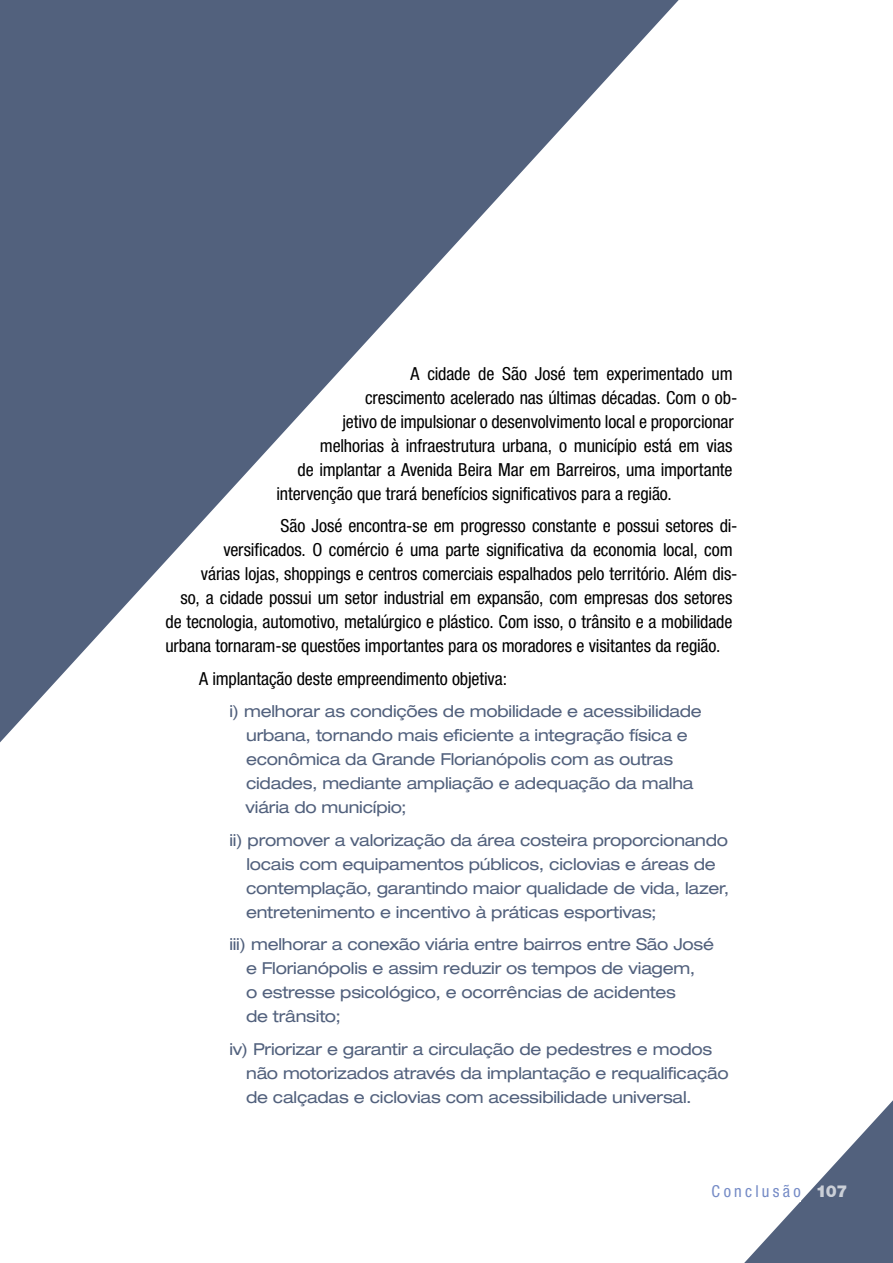
<style>
.page{position:relative;width:893px;height:1263px;background:#fff}
.page>*{position:absolute;margin:0;border:0;box-sizing:border-box;transform-origin:0 0}
.t1{font:condensed 18px "Helvetica Neue LT Std";letter-spacing:-.005em;color:#000}
.t2{font:expanded 16.5px/24px "Helvetica Neue LT Std";letter-spacing:-.015em;color:#52617d}
.t3{font:condensed 16.5px "Helvetica Neue LT Std";letter-spacing:.195em;color:#758bc6}
.s1{font-weight:900;font-stretch:normal;color:#fff}
</style>
<div class="page">
<svg style="left:744px;top:1100px;width:149px;height:163px"></svg>
<div style="left:398px;top:1185px;width:403px;height:16px;background:#fff"></div>
<svg style="left:0;top:0;width:679px;height:743px;fill:#52617d"></svg>
<p class="t1" style="left:411px;top:363px;width:324px">A cidade de São José tem experimentado um</p>
<p class="t1" style="left:365px;top:387px;width:374px">crescimento acelerado nas últimas décadas. Com o ob-</p>
<p class="t1" style="left:342px;top:411px;width:393px">jetivo de impulsionar o desenvolvimento local e proporcionar</p>
<p class="t1" style="left:320px;top:435px;width:414px">melhorias à infraestrutura urbana, o município está em vias</p>
<p class="t1" style="left:298px;top:459px;width:436px">de implantar a Avenida Beira Mar em Barreiros, uma importante</p>
<p class="t1" style="left:276px;top:483px;width:397px">intervenção que trará benefícios significativos para a região.</p>
<p class="t1" style="left:280px;top:515px;width:459px">São José encontra-se em progresso constante e possui setores di-</p>
<p class="t1" style="left:223px;top:539px;width:511px">versificados. O comércio é uma parte significativa da economia local, com</p>
<p class="t1" style="left:201px;top:563px;width:538px">várias lojas, shoppings e centros comerciais espalhados pelo território. Além dis-</p>
<p class="t1" style="left:181px;top:587px;width:553px">so, a cidade possui um setor industrial em expansão, com empresas dos setores</p>
<p class="t1" style="left:166px;top:611px;width:568px">de tecnologia, automotivo, metalúrgico e plástico. Com isso, o trânsito e a mobilidade</p>
<p class="t1" style="left:165px;top:635px;width:556px">urbana tornaram-se questões importantes para os moradores e visitantes da região.</p>
<p class="t1" style="left:199px;top:668px;width:309px">A implantação deste empreendimento objetiva:</p>
<p class="t2" style="left:246px;top:699px;width:458px;text-indent:-16px">i) melhorar as condições de mobilidade e acessibilidade urbana, tornando mais eficiente a integração física e econômica da Grande Florianópolis com as outras cidades, mediante ampliação e adequação da malha viária do município;</p>
<p class="t2" style="left:246px;top:827px;width:485px;text-indent:-17px">ii) promover a valorização da área costeira proporcionando locais com equipamentos públicos, ciclovias e áreas de contemplação, garantindo maior qualidade de vida, lazer, entretenimento e incentivo à práticas esportivas;</p>
<p class="t2" style="left:246px;top:932px;width:470px;text-indent:-17px">iii) melhorar a conexão viária entre bairros entre São José e Florianópolis e assim reduzir os tempos de viagem,<br>o estresse psicológico, e ocorrências de acidentes<br>de trânsito;</p>
<p class="t2" style="left:246px;top:1037px;width:484px;text-indent:-17px">iv) Priorizar e garantir a circulação de pedestres e modos não motorizados através da implantação e requalificação de calçadas e ciclovias com acessibilidade universal.</p>
<p class="t3" style="left:711px;top:1181px;width:137px">Conclusão <span class="s1">107</span></p>
</div>
